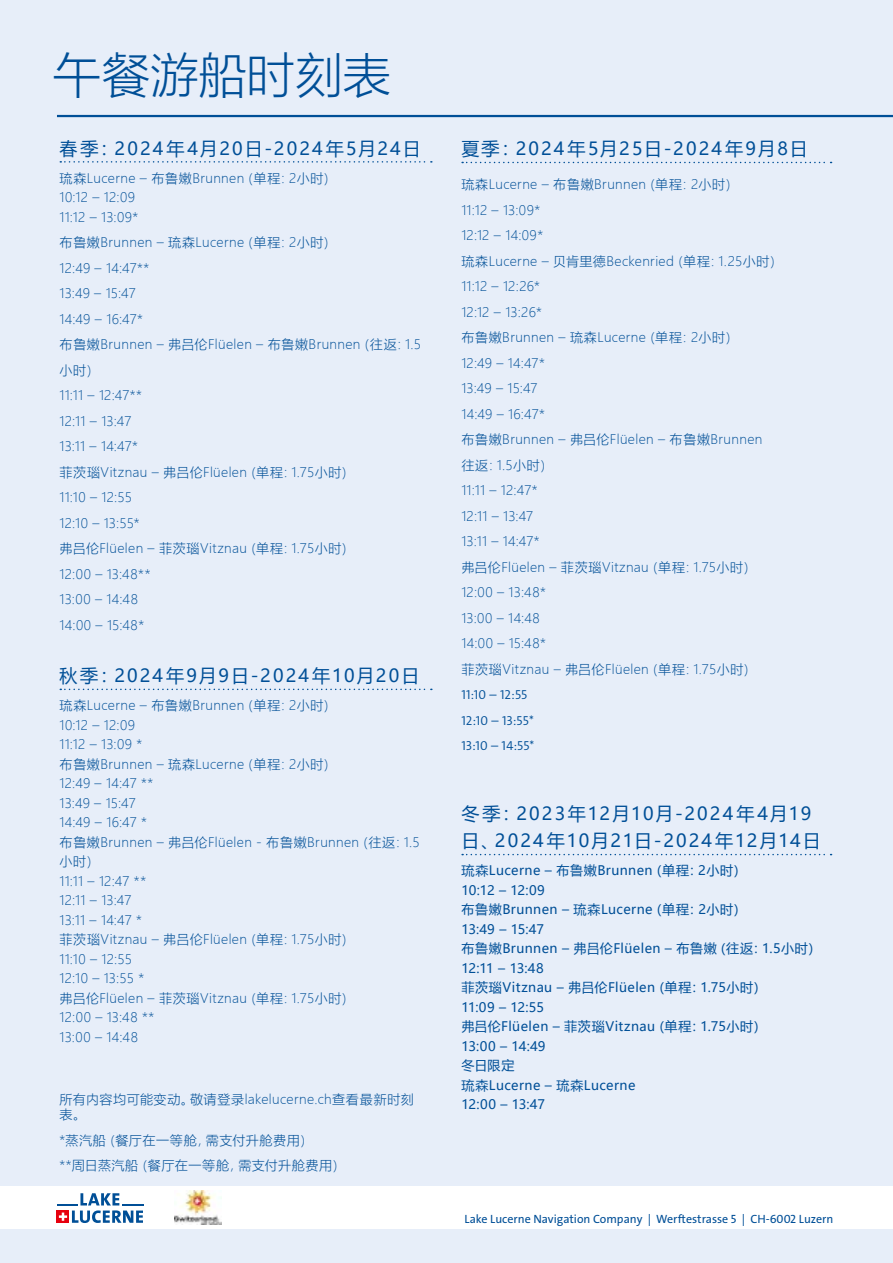
<style>
.page{position:relative;width:893px;height:1263px;background:#e7eef9}
.page>*{position:absolute;margin:0;border:0;box-sizing:border-box;transform-origin:0 0}
.t1{font:300 48px "Microsoft Ya Hei";letter-spacing:.005em;color:#004f97}
.t2{font:18px/27px "Microsoft Ya Hei";letter-spacing:.115em;color:#004f97}
.t3{font:300 13.05px/25.5px "Microsoft Ya Hei";letter-spacing:.03em;color:#004f97}
.t4{font:13.05px/19.5px "Microsoft Ya Hei";letter-spacing:.03em;color:#004f97}
.t5{font:300 13.05px/25.5px "The Sans Os F";letter-spacing:.005em;color:#004f97}
.t6{font:12px "The Sans Os F";color:#004f97}
</style>
<div class="page">
<div style="left:0;top:1186px;width:893px;height:43px;background:#fff"></div>
<hr style="left:57px;top:1203px;width:21px;height:2px;background:#004f97">
<hr style="left:122px;top:1203px;width:22px;height:2px;background:#004f97">
<svg style="left:57px;top:1210px;width:2px;height:13px"></svg>
<svg style="left:59px;top:1193px;width:84px;height:30px"></svg>
<img style="left:174px;top:1191px;width:47px;height:33px">
<hr style="left:57px;top:115px;width:836px;height:2px;background:#004f97">
<svg style="left:60px;top:161px;width:372px;height:2px"></svg>
<svg style="left:462px;top:162px;width:370px;height:1px"></svg>
<svg style="left:60px;top:689px;width:372px;height:1px"></svg>
<svg style="left:462px;top:854px;width:370px;height:1px"></svg>
<h1 class="t1" style="left:53px;top:42px;width:339px">午餐游船时刻表</h1>
<h2 class="t2" style="left:60px;top:134px;width:363px">春季：2024年4月20日-2024年5月24日</h2>
<p class="t3" style="left:60px;top:168px;width:278px;line-height:19.5px">琉森Lucerne – 布鲁嫩Brunnen（单程：2小时）<br>10:12 – 12:09<br>11:12 – 13:09*</p>
<p class="t3" style="left:60px;top:229px;width:363px">布鲁嫩Brunnen – 琉森Lucerne（单程：2小时）<br>12:49 – 14:47**<br>13:49 – 15:47<br>14:49 – 16:47*<br>布鲁嫩Brunnen – 弗吕伦Flüelen – 布鲁嫩Brunnen（往返：1.5小时）<br>11:11 – 12:47**<br>12:11 – 13:47<br>13:11 – 14:47*<br>菲茨瑙Vitznau – 弗吕伦Flüelen（单程：1.75小时）<br>11:10 – 12:55<br>12:10 – 13:55*<br>弗吕伦Flüelen – 菲茨瑙Vitznau（单程：1.75小时）<br>12:00 – 13:48**<br>13:00 – 14:48<br>14:00 – 15:48*</p>
<h2 class="t2" style="left:60px;top:662px;width:361px">秋季：2024年9月9日-2024年10月20日</h2>
<p class="t3" style="left:60px;top:695px;width:362px;line-height:19.5px">琉森Lucerne – 布鲁嫩Brunnen（单程：2小时）<br>10:12 – 12:09<br>11:12 – 13:09 *<br>布鲁嫩Brunnen – 琉森Lucerne（单程：2小时）<br>12:49 – 14:47 **<br>13:49 – 15:47<br>14:49 – 16:47 *<br>布鲁嫩Brunnen – 弗吕伦Flüelen - 布鲁嫩Brunnen（往返：1.5小时）<br>11:11 – 12:47 **<br>12:11 – 13:47<br>13:11 – 14:47 *<br>菲茨瑙Vitznau – 弗吕伦Flüelen（单程：1.75小时）<br>11:10 – 12:55<br>12:10 – 13:55 *<br>弗吕伦Flüelen – 菲茨瑙Vitznau（单程：1.75小时）<br>12:00 – 13:48 **<br>13:00 – 14:48</p>
<p class="t3" style="left:60px;top:1092px;width:356px;line-height:15px">所有内容均可能变动。敬请登录lakelucerne.ch查看最新时刻表。</p>
<p class="t3" style="left:60px;top:1127px;width:287px">*蒸汽船（餐厅在一等舱，需支付升舱费用）<br>**周日蒸汽船（餐厅在一等舱，需支付升舱费用）</p>
<h2 class="t2" style="left:461px;top:135px;width:348px">夏季：2024年5月25日-2024年9月8日</h2>
<p class="t3" style="left:461px;top:172px;width:322px">琉森Lucerne – 布鲁嫩Brunnen（单程：2小时）<br>11:12 – 13:09*<br>12:12 – 14:09*<br>琉森Lucerne – 贝肯里德Beckenried（单程：1.25小时）<br>11:12 – 12:26*<br>12:12 – 13:26*<br>布鲁嫩Brunnen – 琉森Lucerne（单程：2小时）<br>12:49 – 14:47*<br>13:49 – 15:47<br>14:49 – 16:47*<br>布鲁嫩Brunnen – 弗吕伦Flüelen – 布鲁嫩Brunnen<br>往返：1.5小时）<br>11:11 – 12:47*<br>12:11 – 13:47<br>13:11 – 14:47*<br>弗吕伦Flüelen – 菲茨瑙Vitznau（单程：1.75小时）<br>12:00 – 13:48*<br>13:00 – 14:48<br>14:00 – 15:48*<br>菲茨瑙Vitznau – 弗吕伦Flüelen（单程：1.75小时）</p>
<p class="t5" style="left:461px;top:682px;width:75px">11:10 – 12:55<br>12:10 – 13:55*<br>13:10 – 14:55*</p>
<h2 class="t2" style="left:461px;top:800px;width:361px">冬季：2023年12月10月-2024年4月19日、2024年10月21日-2024年12月14日</h2>
<p class="t4" style="left:461px;top:861px;width:361px">琉森Lucerne – 布鲁嫩Brunnen（单程：2小时）<br>10:12 – 12:09<br>布鲁嫩Brunnen – 琉森Lucerne（单程：2小时）<br>13:49 – 15:47<br>布鲁嫩Brunnen – 弗吕伦Flüelen – 布鲁嫩（往返：1.5小时）<br>12:11 – 13:48<br>菲茨瑙Vitznau – 弗吕伦Flüelen（单程：1.75小时）<br>11:09 – 12:55<br>弗吕伦Flüelen – 菲茨瑙Vitznau（单程：1.75小时）<br>13:00 – 14:49<br>冬日限定<br>琉森Lucerne – 琉森Lucerne<br>12:00 – 13:47</p>
<p class="t6" style="left:465px;top:1211px;width:370px">Lake Lucerne Navigation Company | Werftestrasse 5 | CH-6002 Luzern</p>
</div>
